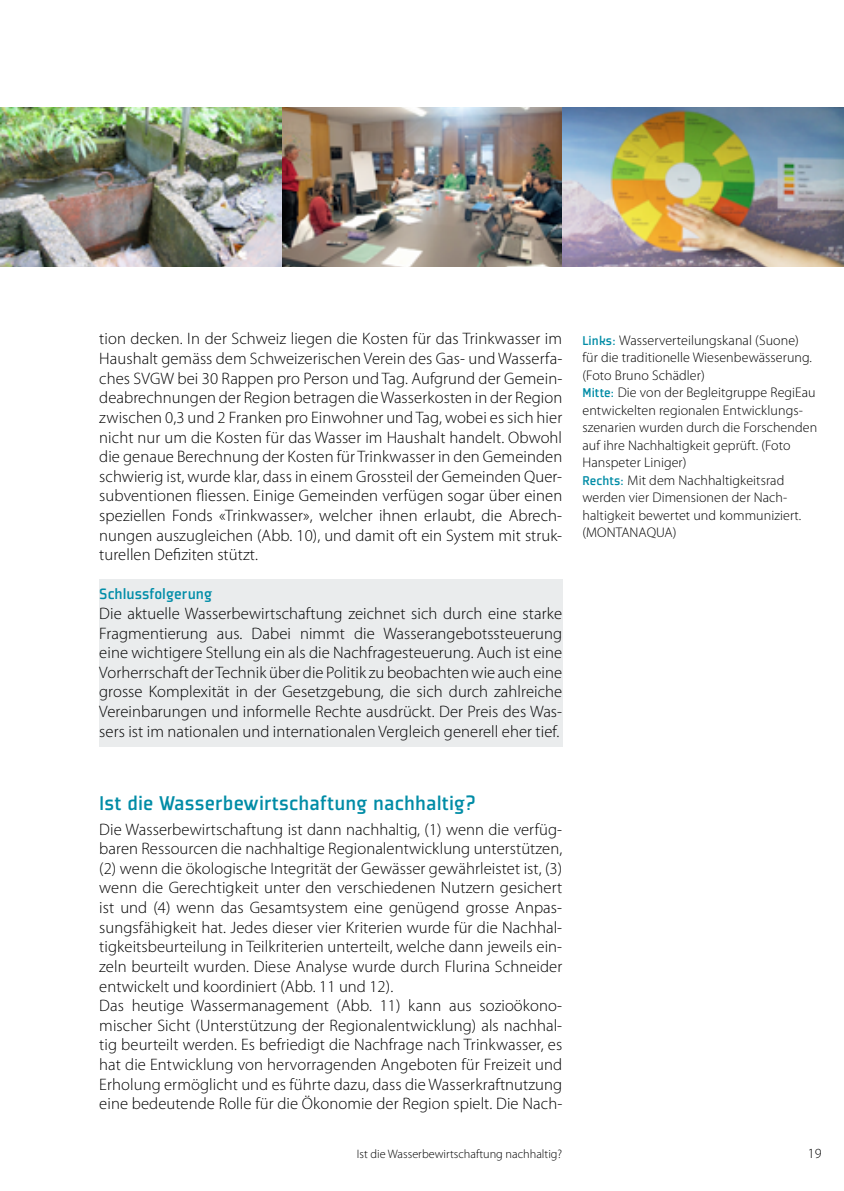
<style>
.page{position:relative;width:844px;height:1191px;background:#fff}
.page>*{position:absolute;margin:0;border:0;box-sizing:border-box;transform-origin:0 0}
.t1{font:21.88px "Plexes Medium Pro";letter-spacing:.005em;color:#008ca6}
.t2{font:300 16.62px/19.6px "Myriad Pro";letter-spacing:.005em;color:#000;text-align:justify}
.t3{font:16.45px "Plexes Medium Pro";color:#008da8}
.t4{font:300 14px/17.5px "Myriad Pro";letter-spacing:.005em;color:#000}
.t5{font:300 12.25px "Myriad Pro";color:#000}
.s1{font-family:"Plexes Medium Pro";font-weight:400;color:#008ca6}
</style>
<div class="page">
<div style="left:99px;top:580px;width:463px;height:167px;background:#eaeced"></div>
<img style="left:0;top:108px;width:843px;height:158px">
<p class="t2" style="left:99px;top:329px;width:464px">tion decken. In der Schweiz liegen die Kosten für das Trinkwasser im Haushalt gemäss dem Schweizerischen Verein des Gas- und Wasserfa&shy;ches SVGW bei 30 Rappen pro Person und Tag. Aufgrund der Gemein&shy;deabrechnungen der Region betragen die Wasserkosten in der Region zwischen 0,3 und 2 Franken pro Einwohner und Tag, wobei es sich hier nicht nur um die Kosten für das Wasser im Haushalt handelt. Obwohl die genaue Berechnung der Kosten für Trinkwasser in den Gemeinden schwierig ist, wurde klar, dass in einem Grossteil der Gemeinden Quer&shy;subventionen fliessen. Einige Gemeinden verfügen sogar über einen speziellen Fonds «Trinkwasser», welcher ihnen erlaubt, die Abrech&shy;nungen auszugleichen (Abb. 10), und damit oft ein System mit struk&shy;turellen Defiziten stützt.</p>
<p class="t3" style="left:99px;top:583px;width:114px">Schlussfolgerung</p>
<p class="t2" style="left:99px;top:604px;width:464px">Die aktuelle Wasserbewirtschaftung zeichnet sich durch eine starke Fragmentierung aus. Dabei nimmt die Wasserangebotssteuerung eine wichtigere Stellung ein als die Nachfragesteuerung. Auch ist eine Vorherrschaft der Technik über die Politik zu beobachten wie auch eine grosse Komplexität in der Gesetzgebung, die sich durch zahlreiche Vereinbarungen und informelle Rechte ausdrückt. Der Preis des Was&shy;sers ist im nationalen und internationalen Vergleich generell eher tief.</p>
<p class="t4" style="left:582px;top:331px;width:236px"><span class="s1">Links:</span> Wasserverteilungskanal (Suone) für die traditionelle Wiesenbewässerung. (Foto Bruno Schädler)<br><span class="s1">Mitte:</span> Die von der Begleitgruppe RegiEau entwickelten regionalen Entwicklungs&shy;szenarien wurden durch die Forschenden auf ihre Nachhaltigkeit geprüft. (Foto Hanspeter Liniger)<br><span class="s1">Rechts:</span> Mit dem Nachhaltigkeitsrad werden vier Dimensionen der Nach&shy;haltigkeit bewertet und kommuniziert. (MONTANAQUA)</p>
<h1 class="t1" style="left:99px;top:788px;width:378px">Ist die Wasserbewirtschaftung nachhaltig?</h1>
<p class="t2" style="left:99px;top:819px;width:464px;text-align:left">Die Wasserbewirtschaftung ist dann nachhaltig, (1) wenn die verfüg&shy;baren Ressourcen die nachhaltige Regionalentwicklung unterstützen, (2) wenn die ökologische Integrität der Gewässer gewährleistet ist, (3) wenn die Gerechtigkeit unter den verschiedenen Nutzern gesichert ist und (4) wenn das Gesamtsystem eine genügend grosse Anpas&shy;sungsfähigkeit hat. Jedes dieser vier Kriterien wurde für die Nachhal&shy;tigkeitsbeurteilung in Teilkriterien unterteilt, welche dann jeweils ein&shy;zeln beurteilt wurden. Diese Analyse wurde durch Flurina Schneider entwickelt und koordiniert (Abb. 11 und 12).<br>Das heutige Wassermanagement (Abb. 11) kann aus sozioökono&shy;mischer Sicht (Unterstützung der Regionalentwicklung) als nachhal&shy;tig beurteilt werden. Es befriedigt die Nachfrage nach Trinkwasser, es hat die Entwicklung von hervorragenden Angeboten für Freizeit und Erholung ermöglicht und es führte dazu, dass die Wasserkraftnutzung eine bedeutende Rolle für die Ökonomie der Region spielt. Die Nach-</p>
<p class="t5" style="left:357px;top:1147px;width:207px">Ist die Wasserbewirtschaftung nachhaltig?</p>
<p class="t4" style="left:807px;top:1145px;width:15px">19</p>
</div>
